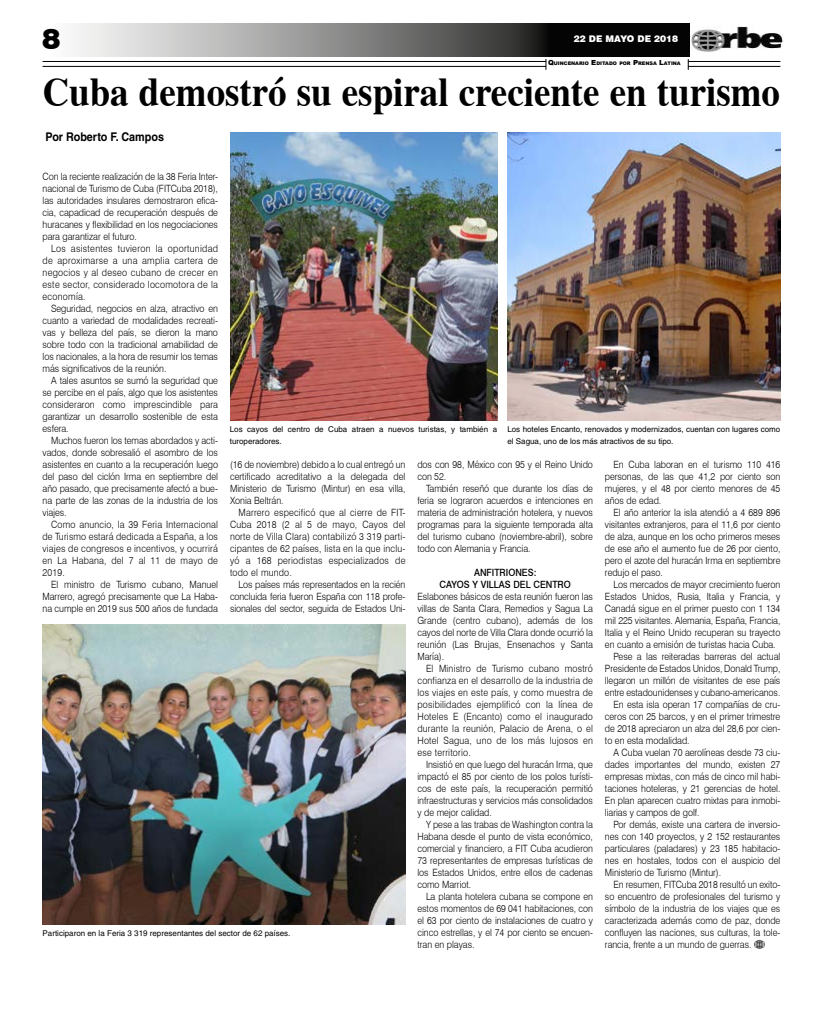
<style>
.page{position:relative;width:823px;height:1012px;background:#fff}
.page>*{position:absolute;margin:0;border:0;box-sizing:border-box;transform-origin:0 0}
.t1{font:700 41px "Times";color:#000;scale:.9 1}
.t2{font:900 28px "Swiss 721 BT";color:#000}
.t3{font:700 12px "Helvetica LT Std";color:#000;scale:.9 1}
.t4{font:300 10px/12px "Swiss 721 BT";letter-spacing:-.005em;color:#000;text-align:justify;scale:.9 1}
.t5{font:500 10px/12px "Swiss 721 BT";color:#000;text-align:center;scale:.9 1}
.t6{font:900 9.2px "Swiss 721 BT";color:#fff}
.t7{font:8px/12px "Helvetica LT Std";color:#000}
.t8{font:900 4.9px "Arial";color:#000}
.s1{font-size:7px}
</style>
<div class="page">
<svg style="left:76px;top:24px;width:612px;height:33px;background:#727271"></svg>
<hr style="left:43px;top:61px;width:502px;height:1px;background:#000">
<hr style="left:43px;top:66px;width:502px;height:1px;background:#000">
<hr style="left:687px;top:61px;width:93px;height:1px;background:#000">
<hr style="left:687px;top:66px;width:93px;height:1px;background:#000">
<img style="left:690px;top:26px;width:92px;height:26px">
<svg style="left:754px;top:940px;width:9px;height:8px"></svg>
<img style="left:507px;top:133px;width:273px;height:287px">
<img style="left:230px;top:132px;width:267px;height:288px">
<img style="left:43px;top:624px;width:362px;height:300px">
<h2 class="t2" style="left:42px;top:22px;width:20px">8</h2>
<p class="t6" style="left:573px;top:34px;width:106px">22 DE MAYO DE 2018</p>
<p class="t8" style="left:547px;top:60px;width:134px"><span class="s1">Q</span>UINCENARIO <span class="s1">E</span> DITADO POR <span class="s1">P</span>RENSA <span class="s1">L</span>ATINA</p>
<h1 class="t1" style="left:43px;top:68px;width:820px">Cuba demostró su espiral creciente en turismo</h1>
<p class="t3" style="left:46px;top:129px;width:133px">Por Roberto F. Campos</p>
<p class="t4" style="left:43px;top:170px;width:196px">Con la reciente realización de la 38 Feria Inter&shy;nacional de Turismo de Cuba (FITCuba 2018), las autoridades insulares demostraron efica&shy;cia, capadicad de recuperación después de huracanes y flexibilidad en los negociaciones para garantizar el futuro.</p>
<p class="t4" style="left:43px;top:242px;width:196px;text-indent:9px">Los asistentes tuvieron la oportunidad de aproximarse a una amplia cartera de negocios y al deseo cubano de crecer en este sector, considerado locomotora de la economía.</p>
<p class="t4" style="left:43px;top:302px;width:196px;text-indent:9px">Seguridad, negocios en alza, atractivo en cuanto a variedad de modalidades recreati&shy;vas y belleza del país, se dieron la mano sobre todo con la tradicional amabilidad de los nacionales, a la hora de resumir los temas más significativos de la reunión.</p>
<p class="t4" style="left:43px;top:374px;width:196px;text-indent:9px">A tales asuntos se sumó la seguridad que se percibe en el país, algo que los asistentes consideraron como imprescindible para garantizar un desarrollo sostenible de esta esfera.</p>
<p class="t4" style="left:43px;top:434px;width:196px;text-indent:9px">Muchos fueron los temas abordados y acti&shy;vados, donde sobresalió el asombro de los asistentes en cuanto a la recuperación luego del paso del ciclón Irma en septiembre del año pasado, que precisamente afectó a bue&shy;na parte de las zonas de la industria de los viajes.</p>
<p class="t4" style="left:43px;top:518px;width:196px;text-indent:9px">Como anuncio, la 39 Feria Internacional de Turismo estará dedicada a España, a los viajes de congresos e incentivos, y ocurrirá en La Habana, del 7 al 11 de mayo de 2019.</p>
<p class="t4" style="left:43px;top:578px;width:196px;text-indent:9px">El ministro de Turismo cubano, Manuel Marrero, agregó precisamente que La Haba&shy;na cumple en 2019 sus 500 años de fundada</p>
<p class="t7" style="left:230px;top:423px;width:269px">Los cayos del centro de Cuba atraen a nuevos turistas, y también a turoperadores.</p>
<p class="t7" style="left:507px;top:423px;width:274px">Los hoteles Encanto, renovados y modernizados, cuentan con lugares como el Sagua, uno de los más atractivos de su tipo.</p>
<p class="t4" style="left:230px;top:458px;width:196px">(16 de noviembre) debido a lo cual entregó un certificado acreditativo a la delegada del Ministerio de Turismo (Mintur) en esa villa, Xonia Beltrán.</p>
<p class="t4" style="left:230px;top:506px;width:196px;text-indent:9px">Marrero especificó que al cierre de FIT-Cuba 2018 (2 al 5 de mayo, Cayos del norte de Villa Clara) contabilizó 3 319 parti&shy;cipantes de 62 países, lista en la que inclu&shy;yó a 168 periodistas especializados de todo el mundo.</p>
<p class="t4" style="left:230px;top:578px;width:196px;text-indent:9px">Los países más representados en la recién concluida feria fueron España con 118 profe&shy;sionales del sector, seguida de Estados Uni-</p>
<p class="t4" style="left:417px;top:458px;width:196px">dos con 98, México con 95 y el Reino Unido con 52.</p>
<p class="t4" style="left:417px;top:482px;width:196px;text-indent:9px">También reseñó que durante los días de feria se lograron acuerdos e intenciones en materia de administración hotelera, y nuevos programas para la siguiente temporada alta del turismo cubano (noviembre-abril), sobre todo con Alemania y Francia.</p>
<p class="t5" style="left:439px;top:566px;width:147px">ANFITRIONES:<br>CAYOS Y VILLAS DEL CENTRO</p>
<p class="t4" style="left:417px;top:590px;width:196px">Eslabones básicos de esta reunión fueron las villas de Santa Clara, Remedios y Sagua La Grande (centro cubano), además de los cayos del norte de Villa Clara donde ocurrió la reunión (Las Brujas, Ensenachos y Santa María).</p>
<p class="t4" style="left:417px;top:662px;width:196px;text-indent:9px">El Ministro de Turismo cubano mostró confianza en el desarrollo de la industria de los viajes en este país, y como muestra de posibilidades ejemplificó con la línea de Hoteles E (Encanto) como el inaugurado durante la reunión, Palacio de Arena, o el Hotel Sagua, uno de los más lujosos en ese territorio.</p>
<p class="t4" style="left:417px;top:758px;width:196px;text-indent:9px">Insistió en que luego del huracán Irma, que impactó el 85 por ciento de los polos turísti&shy;cos de este país, la recuperación permitió infraestructuras y servicios más consolidados y de mejor calidad.</p>
<p class="t4" style="left:417px;top:818px;width:196px;text-indent:9px">Y pese a las trabas de Washington contra la Habana desde el punto de vista económico, comercial y financiero, a FIT Cuba acudieron 73 representantes de empresas turísticas de los Estados Unidos, entre ellos de cadenas como Marriot.</p>
<p class="t4" style="left:417px;top:890px;width:196px;text-indent:9px">La planta hotelera cubana se compone en estos momentos de 69 041 habitaciones, con el 63 por ciento de instalaciones de cuatro y cinco estrellas, y el 74 por ciento se encuen&shy;tran en playas.</p>
<p class="t4" style="left:604px;top:458px;width:196px;text-indent:9px">En Cuba laboran en el turismo 110 416 personas, de las que 41,2 por ciento son mujeres, y el 48 por ciento menores de 45 años de edad.</p>
<p class="t4" style="left:604px;top:506px;width:196px;text-indent:9px">El año anterior la isla atendió a 4 689 896 visitantes extranjeros, para el 11,6 por ciento de alza, aunque en los ocho primeros meses de ese año el aumento fue de 26 por ciento, pero el azote del huracán Irma en septiembre redujo el paso.</p>
<p class="t4" style="left:613px;top:578px;width:187px">Los mercados de mayor crecimiento fueron</p>
<p class="t4" style="left:604px;top:590px;width:196px">Estados Unidos, Rusia, Italia y Francia, y</p>
<p class="t4" style="left:604px;top:602px;width:196px">Canadá sigue en el primer puesto con 1 134</p>
<p class="t4" style="left:604px;top:614px;width:196px">mil 225 visitantes. Alemania, España, Francia,</p>
<p class="t4" style="left:604px;top:626px;width:196px">Italia y el Reino Unido recuperan su trayecto</p>
<p class="t4" style="left:604px;top:638px;width:191px">en cuanto a emisión de turistas hacia Cuba.</p>
<p class="t4" style="left:613px;top:650px;width:187px">Pese a las reiteradas barreras del actual</p>
<p class="t4" style="left:604px;top:662px;width:196px">Presidente de Estados Unidos, Donald Trump,</p>
<p class="t4" style="left:604px;top:674px;width:196px">llegaron un millón de visitantes de ese país</p>
<p class="t4" style="left:604px;top:686px;width:196px">entre estadounidenses y cubano-americanos.</p>
<p class="t4" style="left:613px;top:698px;width:187px">En esta isla operan 17 compañías de cru-</p>
<p class="t4" style="left:604px;top:710px;width:196px">ceros con 25 barcos, y en el primer trimestre</p>
<p class="t4" style="left:604px;top:722px;width:196px">de 2018 apreciaron un alza del 28,6 por cien-</p>
<p class="t4" style="left:604px;top:734px;width:95px">to en esta modalidad.</p>
<p class="t4" style="left:613px;top:746px;width:187px">A Cuba vuelan 70 aerolíneas desde 73 ciu-</p>
<p class="t4" style="left:604px;top:758px;width:196px">dades importantes del mundo, existen 27</p>
<p class="t4" style="left:604px;top:770px;width:196px">empresas mixtas, con más de cinco mil habi-</p>
<p class="t4" style="left:604px;top:782px;width:196px">taciones hoteleras, y 21 gerencias de hotel.</p>
<p class="t4" style="left:604px;top:794px;width:196px">En plan aparecen cuatro mixtas para inmobi-</p>
<p class="t4" style="left:604px;top:806px;width:106px">liarias y campos de golf.</p>
<p class="t4" style="left:613px;top:818px;width:187px">Por demás, existe una cartera de inversio-</p>
<p class="t4" style="left:604px;top:830px;width:196px">nes con 140 proyectos, y 2 152 restaurantes</p>
<p class="t4" style="left:604px;top:842px;width:196px">particulares (paladares) y 23 185 habitacio-</p>
<p class="t4" style="left:604px;top:854px;width:196px">nes en hostales, todos con el auspicio del</p>
<p class="t4" style="left:604px;top:866px;width:130px">Ministerio de Turismo (Mintur).</p>
<p class="t4" style="left:613px;top:878px;width:187px">En resumen, FITCuba 2018 resultó un exito-</p>
<p class="t4" style="left:604px;top:890px;width:196px">so encuentro de profesionales del turismo y</p>
<p class="t4" style="left:604px;top:902px;width:196px">símbolo de la industria de los viajes que es</p>
<p class="t4" style="left:604px;top:914px;width:196px">caracterizada además como de paz, donde</p>
<p class="t4" style="left:604px;top:926px;width:196px">confluyen las naciones, sus culturas, la tole-</p>
<p class="t4" style="left:604px;top:938px;width:164px">rancia, frente a un mundo de guerras.</p>
<p class="t7" style="left:43px;top:927px;width:249px">Participaron en la Feria 3 319 representantes del sector de 62 países.</p>
</div>
